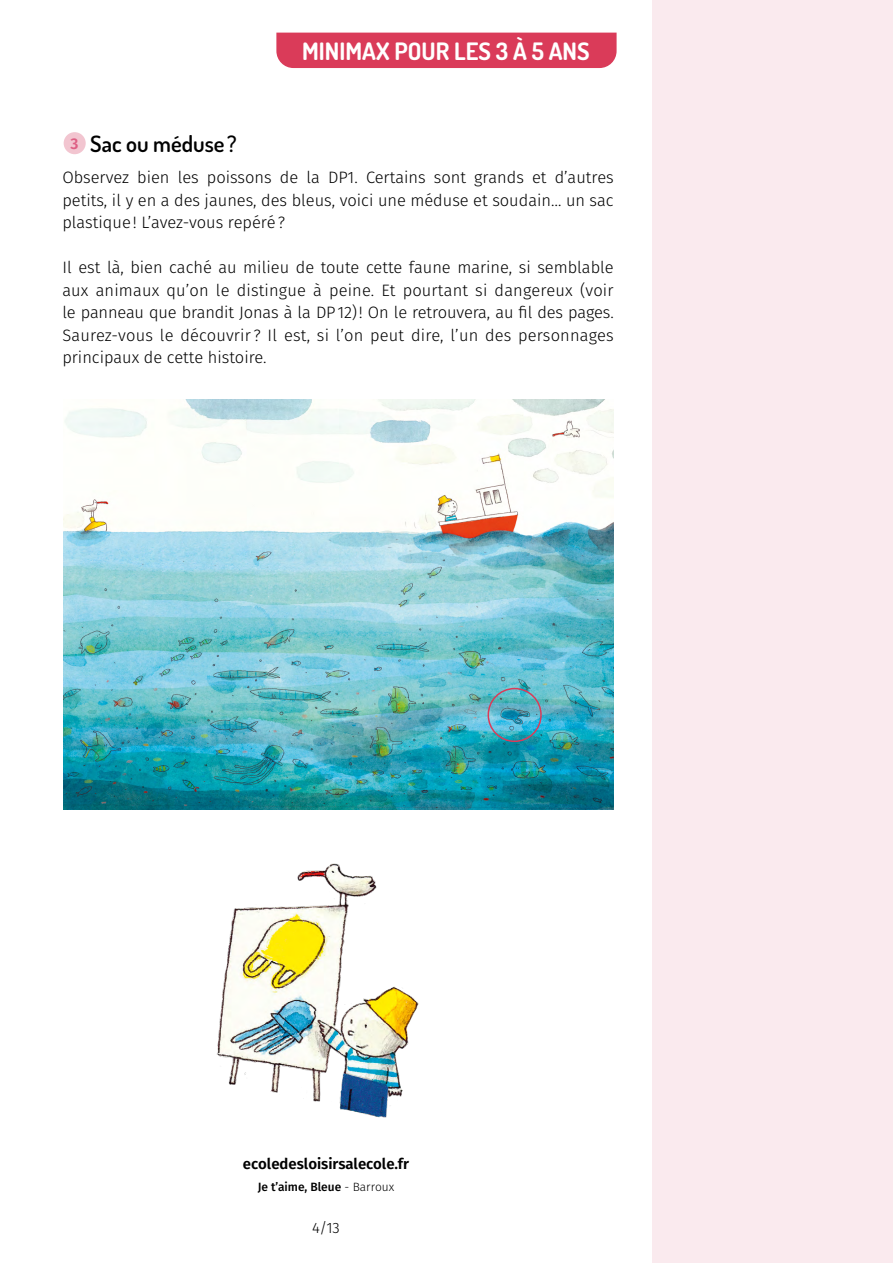
<style>
.page{position:relative;width:893px;height:1263px;background:#fff}
.page>*{position:absolute;margin:0;border:0;box-sizing:border-box;transform-origin:0 0}
.t1{font:700 24px "Dosis";color:#fff}
.t2{font:600 22.5px "Dosis";color:#000}
.t3{font:300 16.5px/22.5px "Fira Sans";color:#000;text-align:justify}
.t4{font:600 15px "Fira Sans";color:#000}
.t5{font:300 15px "Fira Sans";color:#000}
.t6{font:500 12px "Fira Sans";color:#000}
.s1{font-weight:300}
</style>
<div class="page">
<div style="left:276px;top:33px;width:341px;height:35px;background:#da3b59"></div>
<div style="left:64px;top:132px;width:22px;height:22px;background:#f2c5d0;border-radius:50%"></div>
<div style="left:652px;top:0;width:241px;height:1263px;background:#faeaee"></div>
<img style="left:217px;top:863px;width:202px;height:255px">
<img style="left:64px;top:400px;width:550px;height:410px">
<div style="left:487px;top:688px;width:55px;height:54px;border:2px solid #da3b59;border-radius:50%"></div>
<h1 class="t1" style="left:302px;top:35px;width:289px">MINIMAX POUR LES 3 À 5 ANS</h1>
<h2 class="t2" style="left:71px;top:129px;width:168px"><sup>3</sup> Sac ou méduse ?</h2>
<p class="t3" style="left:62px;top:166px;width:553px">Observez bien les poissons de la DP1. Certains sont grands et d’autres petits, il y en a des jaunes, des bleus, voici une méduse et soudain… un sac plastique! L’avez-vous repéré?</p>
<p class="t3" style="left:62px;top:256px;width:553px">Il est là, bien caché au milieu de toute cette faune marine, si semblable aux animaux qu’on le distingue à peine. Et pourtant si dangereux (voir le panneau que brandit Jonas à la DP12)! On le retrouvera, au fil des pages.<br>Saurez-vous le découvrir ? Il est, si l’on peut dire, l’un des personnages principaux de cette histoire.</p>
<p class="t4" style="left:243px;top:1151px;width:168px">ecoledesloisirsalecole.fr</p>
<p class="t6" style="left:258px;top:1178px;width:138px">Je t’aime, Bleue <span class="s1">- Barroux</span></p>
<p class="t5" style="left:312px;top:1217px;width:29px">4/13</p>
</div>
